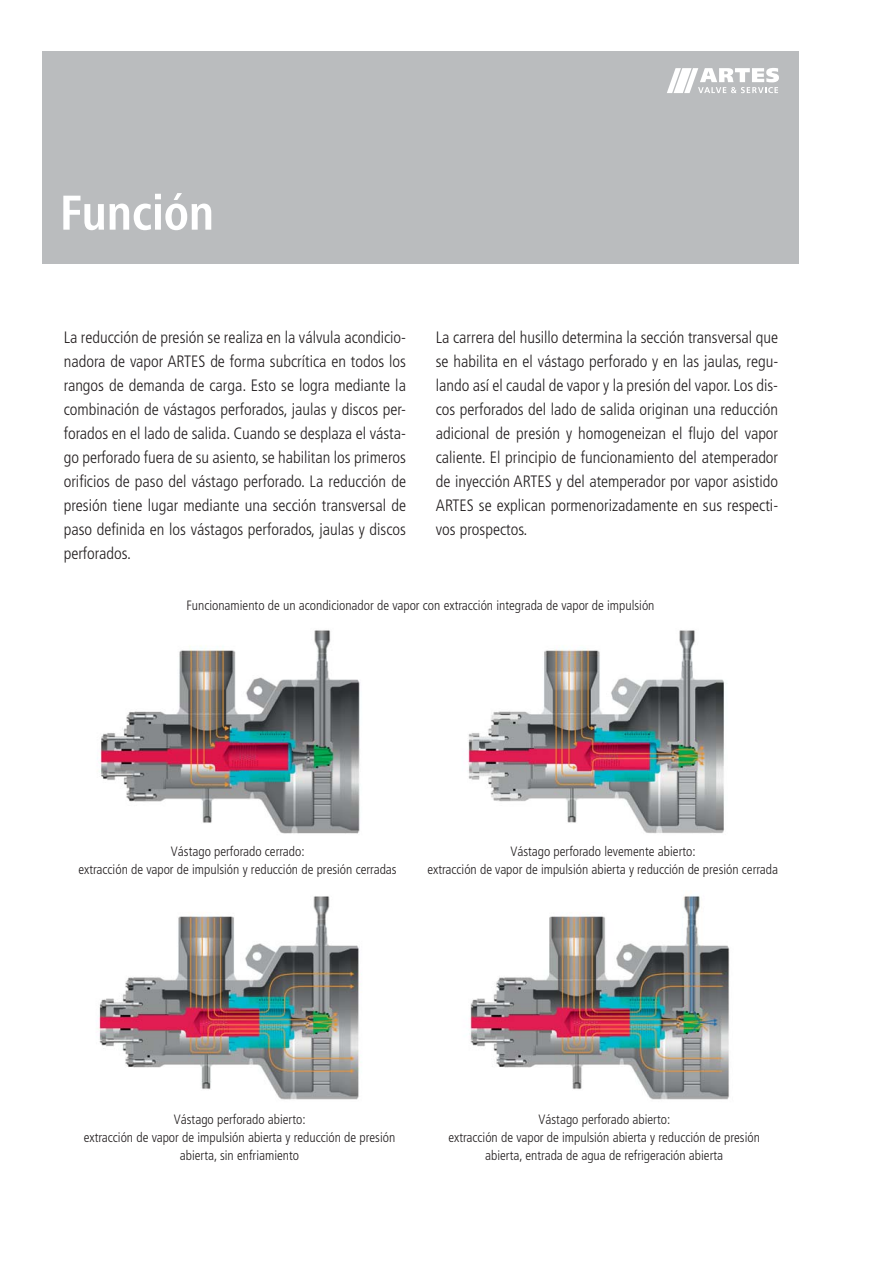
<style>
.page{position:relative;width:893px;height:1263px;background:#fff}
.page>*{position:absolute;margin:0;border:0;box-sizing:border-box;transform-origin:0 0}
.t1{font:700 condensed 51px "Frutiger Next LT";letter-spacing:-.01em;color:#fff}
.t2{font:300 condensed 16.5px/24px "Frutiger";color:#231f20;text-align:justify}
.t3{font:300 condensed 13.5px/18px "Frutiger";color:#231f20;text-align:center}
</style>
<div class="page">
<img style="left:97px;top:630px;width:263px;height:204px">
<img style="left:468px;top:630px;width:256px;height:204px">
<img style="left:98px;top:896px;width:261px;height:204px">
<div style="left:42px;top:51px;width:757px;height:213px;background:#babcbe"></div>
<svg style="left:667px;top:68px;width:112px;height:25px"></svg>
<img style="left:469px;top:896px;width:261px;height:204px">
<h1 class="t1" style="left:59px;top:182px;width:156px">Función</h1>
<p class="t2" style="left:64px;top:327px;width:344px">La reducción de presión se realiza en la válvula acondicio&shy;nadora de vapor ARTES de forma subcrítica en todos los rangos de demanda de carga. Esto se logra mediante la combinación de vástagos perforados, jaulas y discos per&shy;forados en el lado de salida. Cuando se desplaza el vásta&shy;go perforado fuera de su asiento, se habilitan los primeros orificios de paso del vástago perforado. La reducción de presión tiene lugar mediante una sección transversal de paso definida en los vástagos perforados, jaulas y discos perforados.</p>
<p class="t2" style="left:436px;top:327px;width:344px">La carrera del husillo determina la sección transversal que se habilita en el vástago perforado y en las jaulas, regu&shy;lando así el caudal de vapor y la presión del vapor. Los dis&shy;cos perforados del lado de salida originan una reducción adicional de presión y homogeneizan el flujo del vapor caliente. El principio de funcionamiento del atemperador de inyección ARTES y del atemperador por vapor asistido ARTES se explican pormenorizadamente en sus respecti&shy;vos prospectos.</p>
<p class="t3" style="left:186px;top:597px;width:470px">Funcionamiento de un acondicionador de vapor con extracción integrada de vapor de impulsión</p>
<p class="t3" style="left:78px;top:844px;width:320px">Vástago perforado cerrado:<br>extracción de vapor de impulsión y reducción de presión cerradas</p>
<p class="t3" style="left:427px;top:844px;width:352px">Vástago perforado levemente abierto:<br>extracción de vapor de impulsión abierta y reducción de presión cerrada</p>
<p class="t3" style="left:84px;top:1112px;width:313px">Vástago perforado abierto:<br>extracción de vapor de impulsión abierta y reducción de presión abierta, sin enfriamiento</p>
<p class="t3" style="left:448px;top:1112px;width:313px">Vástago perforado abierto:<br>extracción de vapor de impulsión abierta y reducción de presión abierta, entrada de agua de refrigeración abierta</p>
</div>
